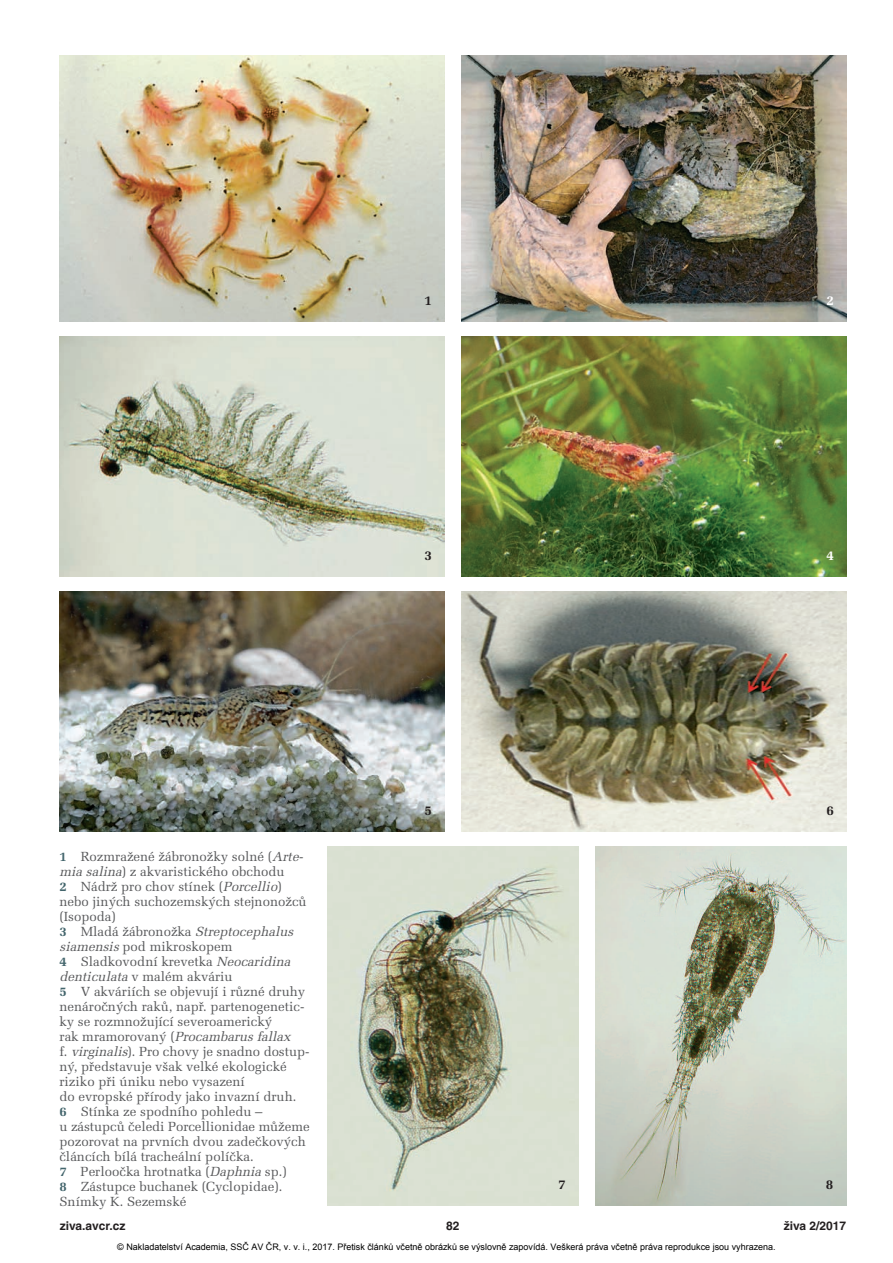
<style>
.page{position:relative;width:893px;height:1263px;background:#fff}
.page>*{position:absolute;margin:0;border:0;box-sizing:border-box;transform-origin:0 0}
.t1{font:700 13.5px "Melior CE";color:#231f20}
.t2{font:700 13.5px "Melior CE";color:#fff}
.t3{font:13.2px/15px "Melior CE";color:#57585a}
.t4{font:700 12px "Helvetica CE";color:#231f20}
.t5{font:9px "Arial";color:#000}
.s1{font-weight:700;color:#43656c}
.s2{font-style:italic}
</style>
<div class="page">
<img style="left:595px;top:846px;width:251px;height:359px">
<img style="left:327px;top:846px;width:251px;height:359px">
<img style="left:461px;top:55px;width:385px;height:266px">
<img style="left:60px;top:55px;width:384px;height:266px">
<img style="left:461px;top:336px;width:385px;height:240px">
<img style="left:60px;top:336px;width:384px;height:240px">
<img style="left:461px;top:591px;width:385px;height:240px">
<img style="left:60px;top:591px;width:384px;height:240px">
<p class="t1" style="left:425px;top:296px;width:9px">1</p>
<p class="t2" style="left:826px;top:296px;width:9px">2</p>
<p class="t1" style="left:425px;top:551px;width:9px">3</p>
<p class="t2" style="left:826px;top:551px;width:9px">4</p>
<p class="t3" style="left:59px;top:851px;width:252px"><span class="s1">1</span> Rozmražené žábronožky solné (<span class="s2">Arte&shy;mia salina</span>) z akvaristického obchodu<br><span class="s1">2</span> Nádrž pro chov stínek (<span class="s2">Porcellio</span>) nebo jiných suchozemských stejnonožců (Isopoda)<br><span class="s1">3</span> Mladá žábronožka <span class="s2">Streptocephalus siamensis</span>pod mikroskopem<br><span class="s1">4</span> Sladkovodní krevetka <span class="s2">Neocaridina denticulata</span>v malém akváriu<br><span class="s1">5</span> V akváriích se objevují i různé druhy nenáročných raků, např. partenogenetic&shy;ky se rozmnožující severoamerický<br>rak mramorovaný (<span class="s2">Procambarus fallax<br></span>f. <span class="s2">virginalis</span>). Pro chovy je snadno dostup&shy;ný, představuje však velké ekologické riziko při úniku nebo vysazení<br>do evropské přírody jako invazní druh.<br><span class="s1">6</span> Stínka ze spodního pohledu –<br>u zástupců čeledi Porcellionidae můžeme pozorovat na prvních dvou zadečkových článcích bílá tracheální políčka.<br><span class="s1">7</span> Perloočka hrotnatka (<span class="s2">Daphnia</span>sp.)<br><span class="s1">8</span> Zástupce buchanek (Cyclopidae).<br>Snímky K. Sezemské</p>
<p class="t1" style="left:425px;top:806px;width:9px">5</p>
<p class="t1" style="left:826px;top:806px;width:9px">6</p>
<p class="t1" style="left:558px;top:1180px;width:9px">7</p>
<p class="t1" style="left:826px;top:1180px;width:9px">8</p>
<p class="t4" style="left:60px;top:1221px;width:67px">ziva.avcr.cz</p>
<p class="t4" style="left:446px;top:1221px;width:15px">82</p>
<p class="t4" style="left:784px;top:1221px;width:64px">živa 2/2017</p>
<p class="t5" style="left:117px;top:1241px;width:660px">© Nakladatelství Academia, SSČ AV ČR, v. v. i., 2017. Přetisk článků včetně obrázků se výslovně zapovídá. Veškerá práva včetně práva reprodukce jsou vyhrazena.</p>
</div>
